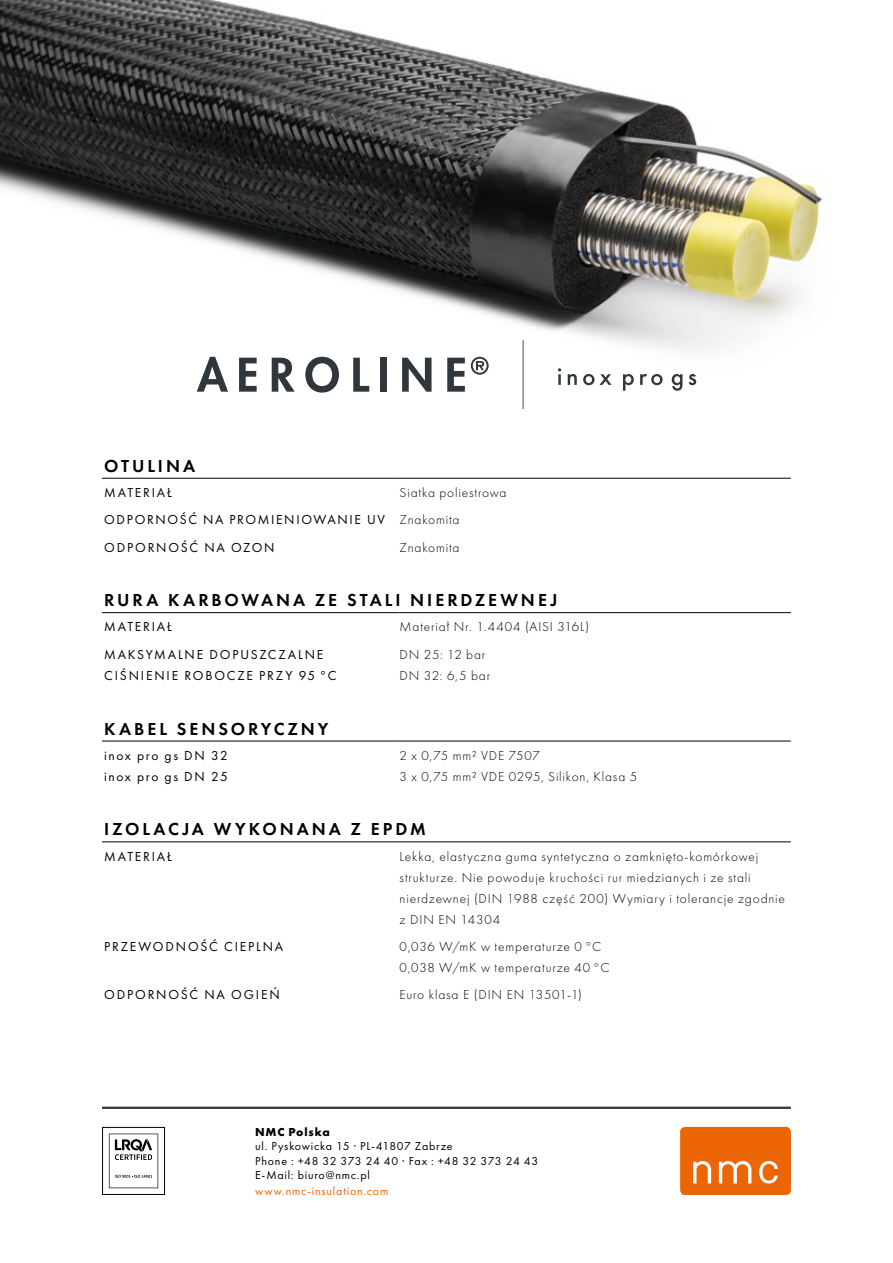
<style>
.page{position:relative;width:893px;height:1263px;background:#fff}
.page>*{position:absolute;margin:0;border:0;box-sizing:border-box;transform-origin:0 0}
.t1{font:600 18px "Futura PT";letter-spacing:.165em;color:#000}
.t2{font:300 13.5px/21px "Futura PT";letter-spacing:.06em;color:#000}
.t3{font:13.5px/27.3px "Futura PT";letter-spacing:.13em;color:#000}
.t4{font:12px/14.4px "Futura PT";letter-spacing:.06em;color:#000}
.t5{font:12px "Futura PT";letter-spacing:.065em;color:#ec6608}
.t6{font:700 12px "Futura PT";letter-spacing:.07em;color:#000}
.s1{font-weight:300}
</style>
<div class="page">
<svg style="left:102px;top:1127px;width:63px;height:68px"></svg>
<div style="left:680px;top:1127px;width:111px;height:68px;background:#ec6608;border-radius:5px"></div>
<svg style="left:693px;top:1161px;width:85px;height:22px"></svg>
<hr style="left:102px;top:1107px;width:689px;height:2px;background:#2f373d">
<img style="left:0;top:0;width:823px;height:409px">
<svg style="left:197px;top:357px;width:31px;height:35px"></svg>
<svg style="left:239px;top:358px;width:18px;height:34px"></svg>
<svg style="left:272px;top:358px;width:23px;height:34px"></svg>
<svg style="left:305px;top:357px;width:34px;height:36px"></svg>
<svg style="left:353px;top:358px;width:16px;height:34px"></svg>
<div style="left:380px;top:358px;width:6px;height:34px;background:#2f373d"></div>
<svg style="left:402px;top:358px;width:29px;height:34px"></svg>
<svg style="left:447px;top:358px;width:18px;height:34px"></svg>
<svg style="left:471px;top:357px;width:18px;height:18px"></svg>
<hr style="left:523px;top:340px;width:1px;height:69px;background:#2f373d">
<svg style="left:558px;top:368px;width:3px;height:17px"></svg>
<svg style="left:568px;top:374px;width:9px;height:11px"></svg>
<svg style="left:583px;top:374px;width:29px;height:11px"></svg>
<svg style="left:623px;top:374px;width:11px;height:17px"></svg>
<svg style="left:640px;top:374px;width:23px;height:11px"></svg>
<svg style="left:672px;top:374px;width:10px;height:17px"></svg>
<svg style="left:689px;top:374px;width:7px;height:11px"></svg>
<hr style="left:102px;top:478px;width:298px;height:1px;background:#000">
<hr style="left:400px;top:478px;width:391px;height:1px;background:#000">
<hr style="left:102px;top:612px;width:298px;height:1px;background:#000">
<hr style="left:400px;top:612px;width:391px;height:1px;background:#000">
<hr style="left:102px;top:741px;width:298px;height:1px;background:#000">
<hr style="left:400px;top:741px;width:391px;height:1px;background:#000">
<hr style="left:102px;top:841px;width:298px;height:1px;background:#000">
<hr style="left:400px;top:841px;width:391px;height:1px;background:#000">
<h1 class="t1" style="left:104px;top:454px;width:92px">OTULINA</h1>
<p class="t3" style="left:104px;top:479px;width:69px">MATERIAŁ</p>
<p class="t3" style="left:104px;top:479px;width:404px;text-indent:295px"><span class="s1">Siatka poliestrowa<br></span>ODPORNOŚĆ NA PROMIENIOWANIE UV <span class="s1">Znakomita<br></span>ODPORNOŚĆ NA OZON</p>
<p class="t2" style="left:400px;top:537px;width:61px">Znakomita</p>
<h1 class="t1" style="left:104px;top:589px;width:455px">RURA KARBOWANA ZE STALI NIERDZEWNEJ</h1>
<p class="t3" style="left:104px;top:613px;width:69px">MATERIAŁ</p>
<p class="t2" style="left:400px;top:616px;width:191px">Materiał Nr. 1.4404 (AISI 316L)</p>
<p class="t3" style="left:104px;top:644px;width:234px;line-height:21px">MAKSYMALNE DOPUSZCZALNE<br>CIŚNIENIE ROBOCZE PRZY 95 °C</p>
<p class="t2" style="left:400px;top:644px;width:92px">DN 25: 12 bar<br>DN 32: 6,5 bar</p>
<h1 class="t1" style="left:104px;top:717px;width:226px">KABEL SENSORYCZNY</h1>
<p class="t3" style="left:104px;top:745px;width:125px;line-height:21px">inox pro gs DN 32 inox pro gs DN 25</p>
<p class="t2" style="left:400px;top:745px;width:239px">2 x 0,75 mm² VDE 7507<br>3 x 0,75 mm² VDE 0295, Silikon, Klasa 5</p>
<h1 class="t1" style="left:104px;top:818px;width:323px">IZOLACJA WYKONANA Z EPDM</h1>
<p class="t3" style="left:104px;top:842px;width:69px">MATERIAŁ</p>
<p class="t2" style="left:400px;top:846px;width:387px">Lekka, elastyczna guma syntetyczna o zamknięto-komórkowej strukturze. Nie powoduje kruchości rur miedzianych i ze stali nierdzewnej (DIN 1988 część 200) Wymiary i tolerancje zgodnie z DIN EN 14304</p>
<p class="t3" style="left:104px;top:933px;width:181px">PRZEWODNOŚĆ CIEPLNA</p>
<p class="t2" style="left:400px;top:936px;width:212px">0,036 W/mK w temperaturze 0 °C<br>0,038 W/mK w temperaturze 40 °C</p>
<p class="t3" style="left:104px;top:981px;width:177px">ODPORNOŚĆ NA OGIEŃ</p>
<p class="t2" style="left:400px;top:984px;width:184px">Euro klasa E (DIN EN 13501-1)</p>
<p class="t6" style="left:255px;top:1124px;width:76px">NMC Polska</p>
<p class="t4" style="left:255px;top:1139px;width:285px">ul. Pyskowicka 15 · PL-41807 Zabrze<br>Phone : +48 32 373 24 40 · Fax : +48 32 373 24 43<br>E-Mail: biuro@nmc.pl</p>
<p class="t5" style="left:255px;top:1184px;width:135px">www.nmc-insulation.com</p>
</div>
